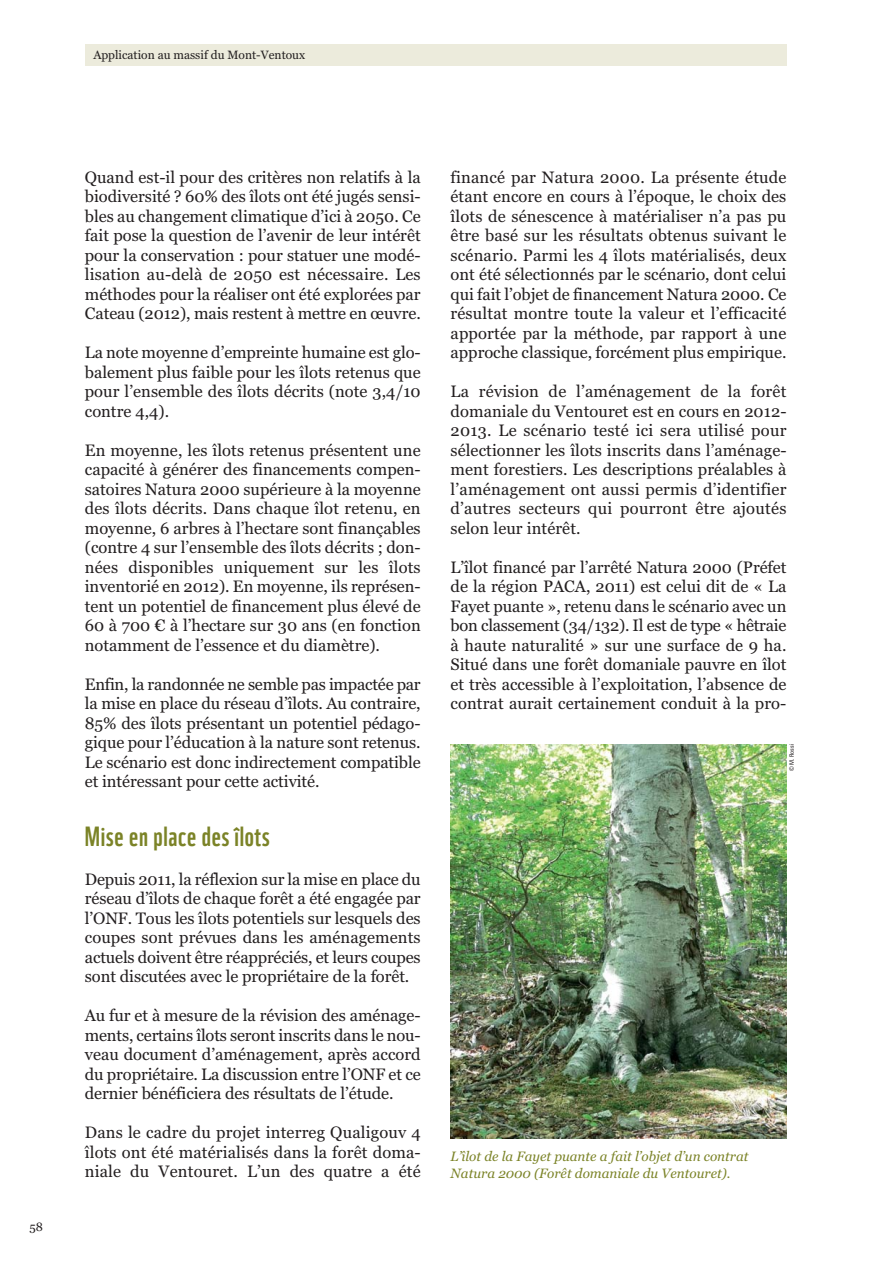
<style>
.page{position:relative;width:893px;height:1263px;background:#fff}
.page>*{position:absolute;margin:0;border:0;box-sizing:border-box;transform-origin:0 0}
.t1{font:27px "WWF";letter-spacing:.025em;color:#7b8327}
.t2{font:16.5px/19.5px "Georgia";color:#231f20;text-align:justify}
.t3{font:italic 13.5px/16.5px "Georgia";color:#7b8327}
.t4{font:12px "Georgia";color:#231f20}
.t5{font:condensed 6px "Univers";color:#231f20}
</style>
<div class="page">
<div style="left:85px;top:45px;width:701px;height:21px;background:#ecebdc"></div>
<img style="left:451px;top:744px;width:335px;height:394px">
<p class="t4" style="left:93px;top:50px;width:213px">Application au massif du Mont-Ventoux</p>
<p class="t4" style="left:30px;top:1222px;width:15px">58</p>
<p class="t2" style="left:85px;top:168px;width:337px">Quand est-il pour des critères non relatifs à la biodiversité ? 60% des îlots ont été jugés sensi&shy;bles au changement climatique d’ici à 2050. Ce fait pose la question de l’avenir de leur intérêt pour la conservation : pour statuer une modé&shy;lisation au-delà de 2050 est nécessaire. Les méthodes pour la réaliser ont été explorées par Cateau (2012), mais restent à mettre en œuvre.</p>
<p class="t2" style="left:85px;top:344px;width:337px">La note moyenne d’empreinte humaine est glo&shy;balement plus faible pour les îlots retenus que pour l’ensemble des îlots décrits (note 3,4/10 contre 4,4).</p>
<p class="t2" style="left:85px;top:441px;width:337px">En moyenne, les îlots retenus présentent une capacité à générer des financements compen&shy;satoires Natura 2000 supérieure à la moyenne des îlots décrits. Dans chaque îlot retenu, en moyenne, 6 arbres à l’hectare sont finançables (contre 4 sur l’ensemble des îlots décrits ; don&shy;nées disponibles uniquement sur les îlots inventorié en 2012). En moyenne, ils représen&shy;tent un potentiel de financement plus élevé de 60 à 700 € à l’hectare sur 30 ans (en fonction notamment de l’essence et du diamètre).</p>
<p class="t2" style="left:85px;top:676px;width:337px">Enfin, la randonnée ne semble pas impactée par la mise en place du réseau d’îlots. Au contraire, 85% des îlots présentant un potentiel pédago&shy;gique pour l’éducation à la nature sont retenus.<br>Le scénario est donc indirectement compatible et intéressant pour cette activité.</p>
<h1 class="t1" style="left:85px;top:826px;width:186px">Mise en place des îlots</h1>
<p class="t2" style="left:85px;top:870px;width:337px">Depuis 2011, la réflexion sur la mise en place du réseau d’îlots de chaque forêt a été engagée par l’ONF. Tous les îlots potentiels sur lesquels des coupes sont prévues dans les aménagements actuels doivent être réappréciés, et leurs coupes sont discutées avec le propriétaire de la forêt.</p>
<p class="t2" style="left:85px;top:1007px;width:337px">Au fur et à mesure de la révision des aménage&shy;ments, certains îlots seront inscrits dans le nou&shy;veau document d’aménagement, après accord du propriétaire. La discussion entre l’ONF et ce dernier bénéficiera des résultats de l’étude.</p>
<p class="t2" style="left:85px;top:1124px;width:337px">Dans le cadre du projet interreg Qualigouv 4 îlots ont été matérialisés dans la forêt doma&shy;niale du Ventouret. L’un des quatre a été</p>
<p class="t2" style="left:451px;top:168px;width:337px">financé par Natura 2000. La présente étude étant encore en cours à l’époque, le choix des îlots de sénescence à matérialiser n’a pas pu être basé sur les résultats obtenus suivant le scénario. Parmi les 4 îlots matérialisés, deux ont été sélectionnés par le scénario, dont celui qui fait l’objet de financement Natura 2000. Ce résultat montre toute la valeur et l’efficacité apportée par la méthode, par rapport à une approche classique, forcément plus empirique.</p>
<p class="t2" style="left:451px;top:383px;width:337px">La révision de l’aménagement de la forêt domaniale du Ventouret est en cours en 2012- 2013. Le scénario testé ici sera utilisé pour sélectionner les îlots inscrits dans l’aménage&shy;ment forestiers. Les descriptions préalables à l’aménagement ont aussi permis d’identifier d’autres secteurs qui pourront être ajoutés selon leur intérêt.</p>
<p class="t2" style="left:451px;top:559px;width:337px">L’îlot financé par l’arrêté Natura 2000 (Préfet de la région PACA, 2011) est celui dit de « La Fayet puante », retenu dans le scénario avec un bon classement (34/132). Il est de type « hêtraie à haute naturalité » sur une surface de 9 ha.<br>Situé dans une forêt domaniale pauvre en îlot et très accessible à l’exploitation, l’absence de contrat aurait certainement conduit à la pro-</p>
<p class="t5" style="left:789px;top:771px;width:28px;rotate:-90deg">© M. Rossi</p>
<p class="t3" style="left:451px;top:1149px;width:299px">L’îlot de la Fayet puante a fait l’objet d’un contrat<br>Natura 2000 (Forêt domaniale du Ventouret).</p>
</div>
